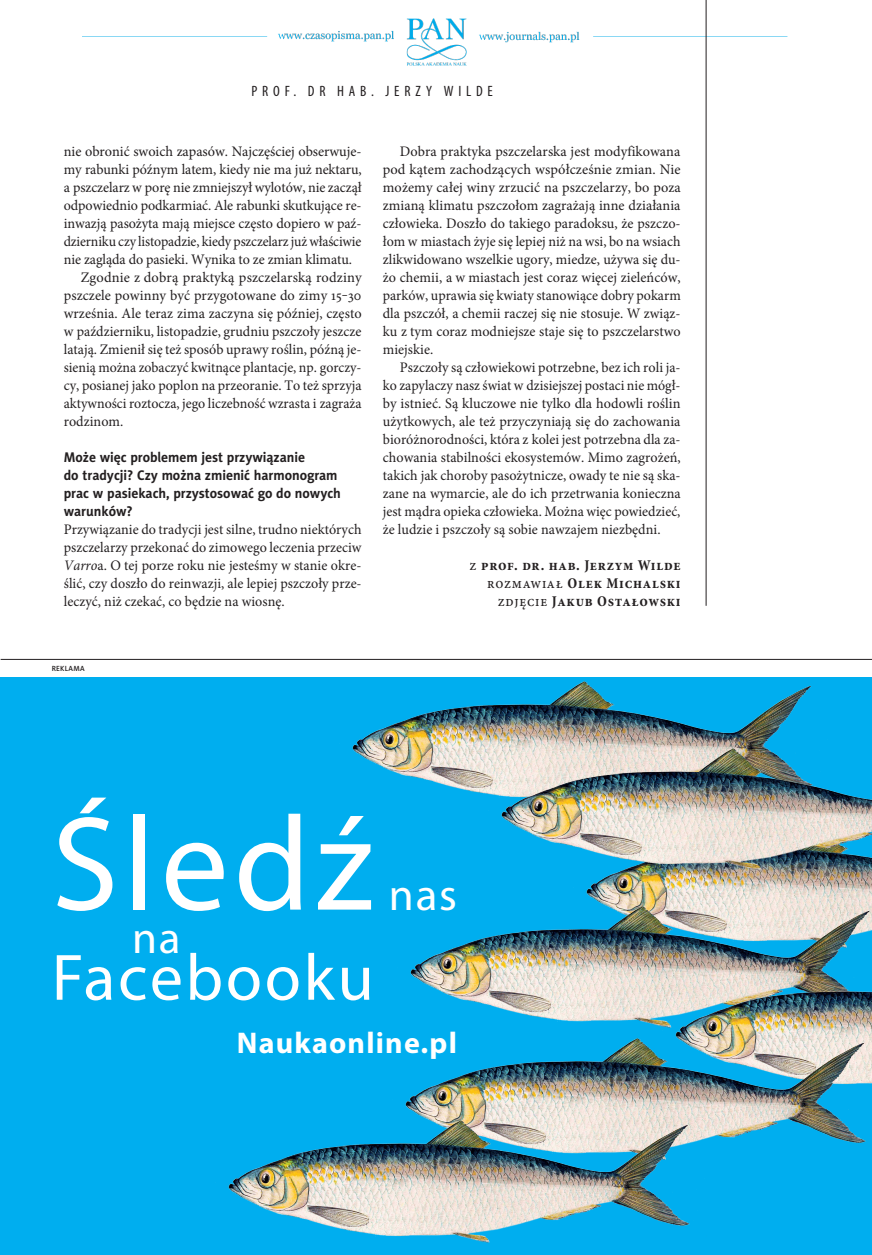
<style>
.page{position:relative;width:872px;height:1255px;background:#fff}
.page>*{position:absolute;margin:0;border:0;box-sizing:border-box;transform-origin:0 0}
.t1{font:135px "Myriad Pro";letter-spacing:.04em;color:#fff}
.t2{font:66px "Myriad Pro";letter-spacing:.04em;color:#fff}
.t3{font:45px "Myriad Pro";color:#fff}
.t4{font:700 30px "Myriad Pro";letter-spacing:.04em;color:#fff}
.t5{font:700 condensed 15px/18px "Minion Pro";letter-spacing:.05em;color:#231f20;text-align:right}
.t6{font:condensed 15px "Myriad Pro";letter-spacing:.32em;color:#231f20}
.t7{font:14.55px/18px "Minion Pro";color:#231f20;text-align:justify}
.t8{font:14.55px "Minion Pro";color:#231f20;scale:.95 1}
.t9{font:14.55px "Minion Pro";color:#231f20;scale:.96 1}
.t10{font:700 14.1px/18px "Naomi Sans EFN";letter-spacing:-.005em;color:#231f20}
.t11{font:7.5px "Naomi Sans EFN Medium";letter-spacing:.045em;color:#231f20}
.s1{font-style:italic}
.s2{font-family:"Minion Pro Cn Capt";font-weight:400;font-stretch:normal}
</style>
<div class="page">
<img style="left:82px;top:15px;width:706px;height:54px">
<div style="left:1px;top:677px;width:871px;height:577px;background:#00aeef"></div>
<hr style="left:1px;top:659px;width:871px;height:1px;background:#231f20">
<img style="left:352px;top:681px;width:459px;height:112px">
<img style="left:586px;top:882px;width:286px;height:16px">
<img style="left:410px;top:898px;width:462px;height:126px">
<img style="left:479px;top:741px;width:393px;height:141px">
<img style="left:653px;top:961px;width:219px;height:69px">
<img style="left:405px;top:1030px;width:467px;height:113px">
<img style="left:228px;top:1113px;width:478px;height:130px">
<hr style="left:706px;top:0;width:1px;height:605px;background:#231f20">
<p class="t6" style="left:251px;top:82px;width:243px">PROF. DR HAB. JERZY WILDE</p>
<p class="t7" style="left:64px;top:142px;width:299px">nie obronić swoich zapasów. Najczęściej obserwuje-</p>
<p class="t7" style="left:64px;top:160px;width:299px">my rabunki późnym latem, kiedy nie ma już nektaru,</p>
<p class="t7" style="left:64px;top:178px;width:299px">a pszczelarz w porę nie zmniejszył wylotów, nie zaczął</p>
<p class="t7" style="left:64px;top:196px;width:299px">odpowiednio podkarmiać. Ale rabunki skutkujące re-</p>
<p class="t7" style="left:64px;top:214px;width:299px">inwazją pasożyta mają miejsce często dopiero w paź-</p>
<p class="t8" style="left:64px;top:231px;width:315px">dzierniku czy listopadzie, kiedy pszczelarz już właściwie</p>
<p class="t7" style="left:64px;top:250px;width:290px">nie zagląda do pasieki. Wynika to ze zmian klimatu.</p>
<p class="t7" style="left:81px;top:268px;width:282px">Zgodnie z dobrą praktyką pszczelarską rodziny</p>
<p class="t7" style="left:64px;top:286px;width:299px">pszczele powinny być przygotowane do zimy 15‒30</p>
<p class="t7" style="left:64px;top:304px;width:299px">września. Ale teraz zima zaczyna się później, często</p>
<p class="t7" style="left:64px;top:322px;width:299px">w październiku, listopadzie, grudniu pszczoły jeszcze</p>
<p class="t7" style="left:64px;top:340px;width:299px">latają. Zmienił się też sposób uprawy roślin, późną je-</p>
<p class="t8" style="left:64px;top:357px;width:315px">sienią można zobaczyć kwitnące plantacje, np. gorczy-</p>
<p class="t7" style="left:64px;top:376px;width:299px">cy, posianej jako poplon na przeoranie. To też sprzyja</p>
<p class="t9" style="left:64px;top:393px;width:312px">aktywności roztocza, jego liczebność wzrasta i zagraża</p>
<p class="t7" style="left:64px;top:412px;width:61px">rodzinom.</p>
<p class="t10" style="left:64px;top:448px;width:279px">Może więc problemem jest przywiązanie<br>do tradycji? Czy można zmienić harmonogram prac w pasiekach, przystosować go do nowych warunków?</p>
<p class="t7" style="left:64px;top:520px;width:299px">Przywiązanie do tradycji jest silne, trudno niektórych pszczelarzy przekonać do zimowego leczenia przeciw <span class="s1">Varro</span>a. O tej porze roku nie jesteśmy w stanie okre&shy;ślić, czy doszło do reinwazji, ale lepiej pszczoły prze&shy;leczyć, niż czekać, co będzie na wiosnę.</p>
<p class="t7" style="left:383px;top:142px;width:299px;text-indent:17px">Dobra praktyka pszczelarska jest modyfikowana pod kątem zachodzących współcześnie zmian. Nie możemy całej winy zrzucić na pszczelarzy, bo poza zmianą klimatu pszczołom zagrażają inne działania człowieka. Doszło do takiego paradoksu, że pszczo&shy;łom w miastach żyje się lepiej niż na wsi, bo na wsiach zlikwidowano wszelkie ugory, miedze, używa się du&shy;żo chemii, a w miastach jest coraz więcej zieleńców, parków, uprawia się kwiaty stanowiące dobry pokarm dla pszczół, a chemii raczej się nie stosuje. W związ&shy;ku z tym coraz modniejsze staje się to pszczelarstwo miejskie.</p>
<p class="t7" style="left:383px;top:358px;width:299px;text-indent:17px">Pszczoły są człowiekowi potrzebne, bez ich roli ja&shy;ko zapylaczy nasz świat w dzisiejszej postaci nie mógł&shy;by istnieć. Są kluczowe nie tylko dla hodowli roślin użytkowych, ale też przyczyniają się do zachowania bioróżnorodności, która z kolei jest potrzebna dla za&shy;chowania stabilności ekosystemów. Mimo zagrożeń, takich jak choroby pasożytnicze, owady te nie są ska&shy;zane na wymarcie, ale do ich przetrwania konieczna jest mądra opieka człowieka. Można więc powiedzieć, że ludzie i pszczoły są sobie nawzajem niezbędni.</p>
<p class="t5" style="left:469px;top:556px;width:212px"><span class="s2">z</span> prof. dr. hab. Jerzym Wilde <span class="s2">rozmawiał</span> Olek Michalski <span class="s2">zdjęcie</span> Jakub Ostałowski</p>
<p class="t11" style="left:52px;top:664px;width:35px">REKLAMA</p>
<h1 class="t1" style="left:52px;top:781px;width:323px">Śledź</h1>
<h3 class="t3" style="left:132px;top:909px;width:50px">na</h3>
<h3 class="t3" style="left:389px;top:867px;width:70px">nas</h3>
<h2 class="t2" style="left:52px;top:936px;width:323px">Facebooku</h2>
<h3 class="t4" style="left:237px;top:1023px;width:222px">Naukaonline.pl</h3>
</div>
